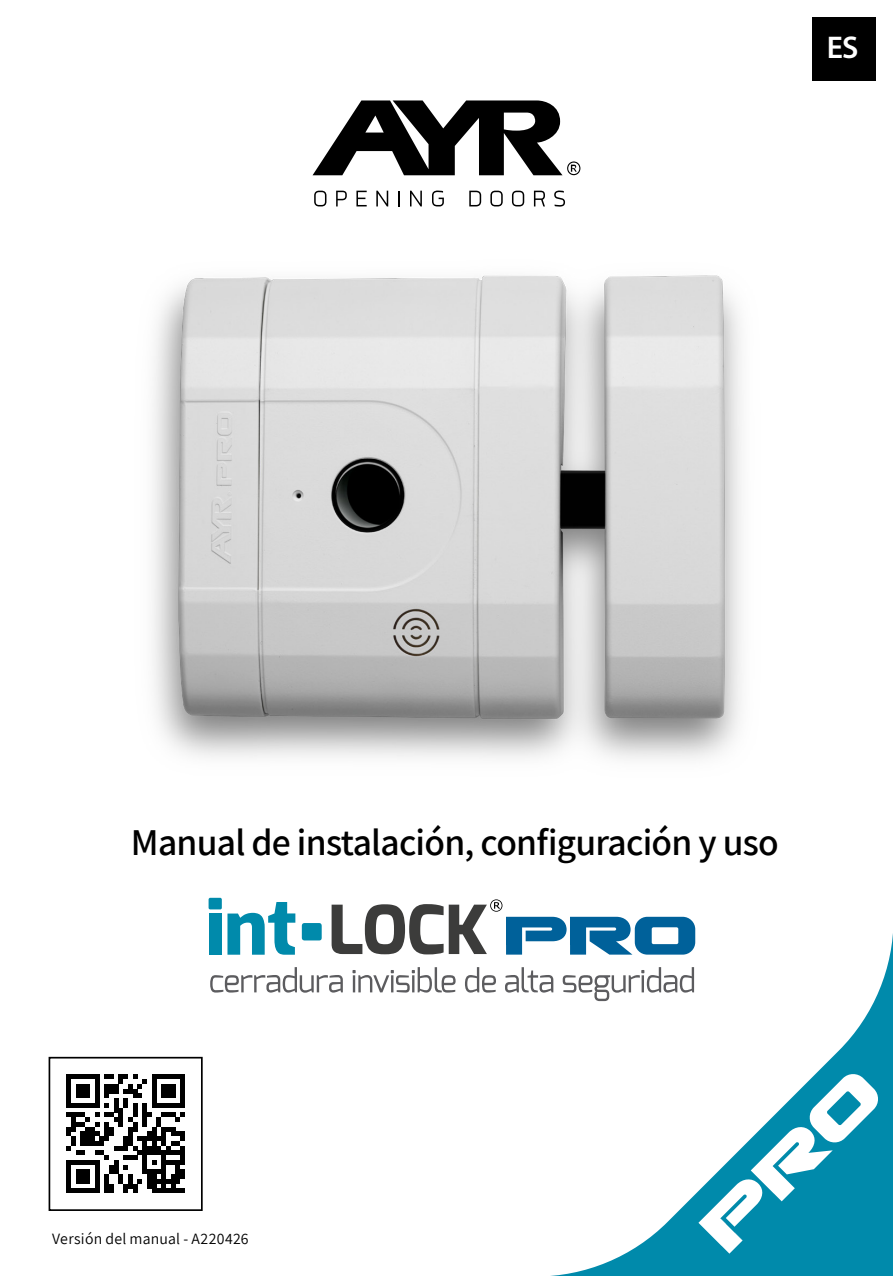
<style>
.page{position:relative;width:893px;height:1276px;background:#fff}
.page>*{position:absolute;margin:0;border:0;box-sizing:border-box;transform-origin:0 0}
.t1{font:600 37.8px "Assistant";letter-spacing:-.02em;color:#000}
.t2{font:600 31.5px "Myriad Pro";color:#fff}
.Párrafo_normal{font:15.75px "Assistant";letter-spacing:.015em;color:#000}
</style>
<div class="page">
<img style="left:153px;top:191px;width:589px;height:568px">
<svg style="left:313px;top:100px;width:267px;height:75px"></svg>
<svg style="left:314px;top:191px;width:12px;height:15px"></svg>
<svg style="left:336px;top:191px;width:11px;height:15px"></svg>
<svg style="left:356px;top:191px;width:11px;height:15px"></svg>
<svg style="left:376px;top:191px;width:12px;height:15px"></svg>
<svg style="left:398px;top:191px;width:2px;height:15px"></svg>
<svg style="left:410px;top:191px;width:12px;height:15px"></svg>
<svg style="left:432px;top:190px;width:12px;height:16px"></svg>
<svg style="left:469px;top:191px;width:12px;height:15px"></svg>
<svg style="left:490px;top:191px;width:13px;height:15px"></svg>
<svg style="left:512px;top:191px;width:12px;height:15px"></svg>
<svg style="left:534px;top:191px;width:11px;height:15px"></svg>
<svg style="left:554px;top:190px;width:11px;height:17px"></svg>
<div style="left:812px;top:17px;width:64px;height:64px;background:#000"></div>
<svg style="left:535px;top:927px;width:358px;height:349px"></svg>
<svg style="left:210px;top:967px;width:133px;height:25px"></svg>
<svg style="left:352px;top:967px;width:104px;height:25px"></svg>
<svg style="left:465px;top:967px;width:31px;height:25px"></svg>
<svg style="left:505px;top:967px;width:48px;height:25px"></svg>
<svg style="left:563px;top:967px;width:131px;height:34px"></svg>
<svg style="left:302px;top:923px;width:20px;height:17px"></svg>
<svg style="left:209px;top:898px;width:86px;height:56px"></svg>
<svg style="left:332px;top:899px;width:363px;height:55px"></svg>
<svg style="left:698px;top:1072px;width:181px;height:181px"></svg>
<svg style="left:66px;top:1074px;width:119px;height:119px"></svg>
<div style="left:49px;top:1057px;width:154px;height:154px;border:2px solid #000"></div>
<p class="t2" style="left:827px;top:28px;width:33px">ES</p>
<p class="t1" style="left:131px;top:816px;width:649px">Manual de instalación, configuración y uso</p>
<p class="Párrafo_normal" style="left:52px;top:1227px;width:198px">Versión del manual - A220426</p>
</div>
